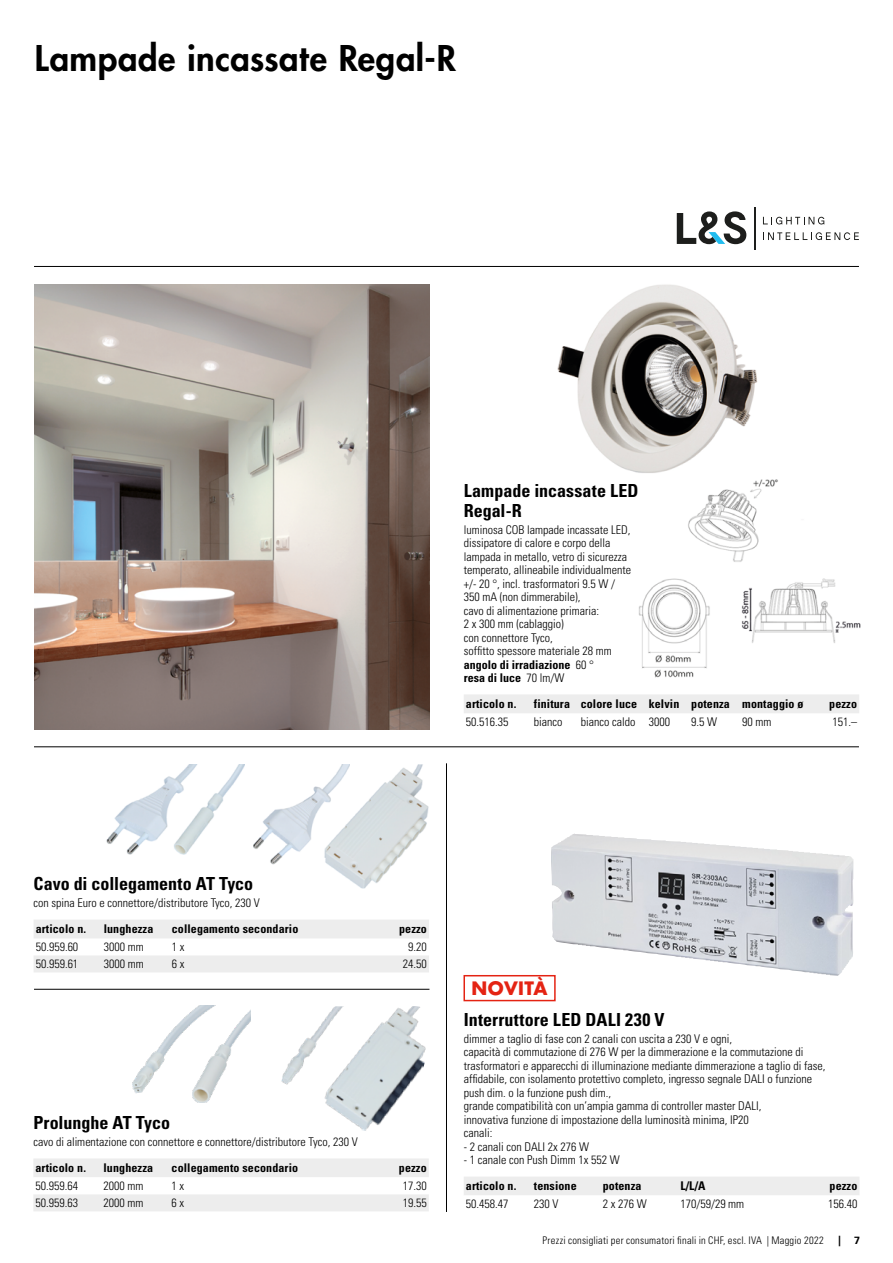
<style>
.page{position:relative;width:893px;height:1263px;background:#fff}
.page>*{position:absolute;margin:0;border:0;box-sizing:border-box;transform-origin:0 0}
.Titel{font:800 34.5px "Futura Std";letter-spacing:.015em;color:#000}
._01_Produkte_Titel{font:700 condensed 18px/19.5px "Univers LT Std";color:#000}
.t1{font:700 18px "Futura Std";letter-spacing:.025em;color:#e42313}
._01_Produkte_Infotex{font:300 condensed 12px/13.5px "Univers LT Std";color:#000}
._02_Tabellentitel{font:700 condensed 12px "Univers LT Std";letter-spacing:.01em;color:#000}
._02_Content{font:300 condensed 12px "Univers LT Std";color:#000}
._01_Produkte_Infotex-2{font:700 condensed 12px "Univers LT Std";color:#000}
._02_Preis_-_Bold{font:300 condensed 12px "Univers LT Std";color:#000}
._02_Tabellentitel_re{font:700 condensed 12px "Univers LT Std";letter-spacing:.01em;color:#000}
.t2{font:300 condensed 10.5px "Univers LT Std";letter-spacing:.02em;color:#000}
.s1{font-weight:300}
.s2{font-family:"Futura Std";font-weight:800;font-stretch:normal}
.s3{font-weight:700;font-stretch:normal}
</style>
<div class="page">
<hr style="left:34px;top:989px;width:395px;height:1px;background:#000">
<hr style="left:34px;top:746px;width:825px;height:1px;background:#000">
<hr style="left:34px;top:266px;width:825px;height:1px;background:#000">
<hr style="left:446px;top:763px;width:1px;height:449px;background:#000">
<img style="left:253px;top:786px;width:70px;height:79px">
<img style="left:323px;top:764px;width:106px;height:124px">
<img style="left:106px;top:764px;width:139px;height:91px">
<div style="left:34px;top:920px;width:395px;height:18px;background:#ededed"></div>
<div style="left:34px;top:956px;width:395px;height:16px;background:#ededed"></div>
<img style="left:639px;top:479px;width:222px;height:199px">
<div style="left:464px;top:694px;width:395px;height:19px;background:#ededed"></div>
<img style="left:557px;top:284px;width:201px;height:189px">
<img style="left:133px;top:1006px;width:117px;height:96px">
<img style="left:281px;top:1035px;width:32px;height:50px">
<svg style="left:33px;top:1159px;width:396px;height:52px"></svg>
<div style="left:464px;top:1177px;width:395px;height:18px;background:#ededed"></div>
<img style="left:34px;top:285px;width:395px;height:444px">
<hr style="left:754px;top:207px;width:1px;height:43px;background:#1d1e1c">
<svg style="left:763px;top:217px;width:61px;height:7px"></svg>
<svg style="left:763px;top:232px;width:96px;height:8px"></svg>
<svg style="left:677px;top:211px;width:69px;height:33px"></svg>
<img style="left:551px;top:833px;width:303px;height:143px">
<div style="left:463px;top:975px;width:93px;height:26px;border:2px solid #e42313"></div>
<img style="left:313px;top:1006px;width:113px;height:125px">
<p class="Titel" style="left:35px;top:36px;width:422px">Lampade incassate Regal-R</p>
<p class="_01_Produkte_Titel" style="left:464px;top:481px;width:176px">Lampade incassate LED<br>Regal-R</p>
<p class="_01_Produkte_Infotex" style="left:464px;top:523px;width:169px">luminosa COB lampade incassate LED, dissipatore di calore e corpo della lampada in metallo, vetro di sicurezza temperato, allineabile individualmente +/- 20 °, incl. trasformatori 9.5 W /<br>350 mA (non dimmerabile),<br>cavo di alimentazione primaria:<br>2 x 300 mm (cablaggio)<br>con connettore Tyco,</p>
<p class="_01_Produkte_Infotex" style="left:464px;top:644px;width:149px">soffitto spessore materiale 28 mm</p>
<p class="_01_Produkte_Infotex-2" style="left:464px;top:657px;width:132px">angolo di irradiazione <span class="s1">60 °</span></p>
<p class="_01_Produkte_Infotex-2" style="left:464px;top:670px;width:102px">resa di luce <span class="s1">70 lm/W</span></p>
<p class="_02_Tabellentitel" style="left:466px;top:697px;width:52px">articolo n.</p>
<p class="_02_Tabellentitel" style="left:534px;top:697px;width:38px">finitura</p>
<p class="_02_Tabellentitel" style="left:581px;top:697px;width:58px">colore luce</p>
<p class="_02_Tabellentitel" style="left:649px;top:697px;width:32px">kelvin</p>
<p class="_02_Tabellentitel" style="left:691px;top:697px;width:40px">potenza</p>
<p class="_02_Tabellentitel" style="left:742px;top:697px;width:63px">montaggio ø</p>
<p class="_02_Tabellentitel_re" style="left:829px;top:697px;width:29px">pezzo</p>
<p class="_02_Content" style="left:466px;top:715px;width:44px">50.516.35</p>
<p class="_01_Produkte_Infotex" style="left:534px;top:715px;width:30px">bianco</p>
<p class="_02_Content" style="left:581px;top:715px;width:56px">bianco caldo</p>
<p class="_02_Content" style="left:649px;top:715px;width:23px">3000</p>
<p class="_02_Content" style="left:691px;top:715px;width:27px">9.5 W</p>
<p class="_02_Content" style="left:742px;top:715px;width:31px">90 mm</p>
<p class="_02_Preis_-_Bold" style="left:832px;top:715px;width:26px">151.–</p>
<p class="_01_Produkte_Titel" style="left:34px;top:873px;width:221px">Cavo di collegamento AT Tyco</p>
<p class="_01_Produkte_Infotex" style="left:34px;top:896px;width:228px">con spina Euro e connettore/distributore Tyco, 230 V</p>
<p class="_02_Tabellentitel" style="left:36px;top:922px;width:52px">articolo n.</p>
<p class="_02_Tabellentitel" style="left:104px;top:922px;width:51px">lunghezza</p>
<p class="_02_Tabellentitel" style="left:172px;top:922px;width:128px">collegamento secondario</p>
<p class="_02_Tabellentitel_re" style="left:399px;top:922px;width:29px">pezzo</p>
<p class="_02_Content" style="left:36px;top:940px;width:44px">50.959.60</p>
<p class="_01_Produkte_Infotex" style="left:104px;top:940px;width:41px">3000 mm</p>
<p class="_02_Content" style="left:172px;top:940px;width:14px">1 x</p>
<p class="_02_Preis_-_Bold" style="left:408px;top:940px;width:20px">9.20</p>
<p class="_02_Content" style="left:36px;top:957px;width:44px">50.959.61</p>
<p class="_01_Produkte_Infotex" style="left:104px;top:957px;width:41px">3000 mm</p>
<p class="_02_Content" style="left:172px;top:957px;width:14px">6 x</p>
<p class="_02_Preis_-_Bold" style="left:403px;top:957px;width:25px">24.50</p>
<p class="_01_Produkte_Titel" style="left:33px;top:1112px;width:138px">Prolunghe AT Tyco</p>
<p class="_01_Produkte_Infotex" style="left:33px;top:1135px;width:326px">cavo di alimentazione con connettore e connettore/distributore Tyco, 230 V</p>
<p class="_02_Tabellentitel" style="left:35px;top:1161px;width:52px">articolo n.</p>
<p class="_02_Tabellentitel" style="left:104px;top:1161px;width:51px">lunghezza</p>
<p class="_02_Tabellentitel" style="left:172px;top:1161px;width:128px">collegamento secondario</p>
<p class="_02_Tabellentitel_re" style="left:399px;top:1161px;width:29px">pezzo</p>
<p class="_02_Content" style="left:35px;top:1179px;width:44px">50.959.64</p>
<p class="_01_Produkte_Infotex" style="left:104px;top:1179px;width:41px">2000 mm</p>
<p class="_02_Content" style="left:172px;top:1179px;width:14px">1 x</p>
<p class="_02_Preis_-_Bold" style="left:403px;top:1179px;width:25px">17.30</p>
<p class="_02_Content" style="left:35px;top:1196px;width:44px">50.959.63</p>
<p class="_01_Produkte_Infotex" style="left:104px;top:1196px;width:41px">2000 mm</p>
<p class="_02_Content" style="left:172px;top:1196px;width:14px">6 x</p>
<p class="_02_Preis_-_Bold" style="left:403px;top:1196px;width:25px">19.55</p>
<p class="t1" style="left:471px;top:976px;width:78px">NOVITÀ</p>
<p class="_01_Produkte_Titel" style="left:464px;top:1009px;width:202px">Interruttore LED DALI 230 V</p>
<p class="_01_Produkte_Infotex" style="left:464px;top:1032px;width:270px">dimmer a taglio di fase con 2 canali con uscita a 230 V e ogni,</p>
<p class="_01_Produkte_Infotex" style="left:464px;top:1045px;width:363px">capacità di commutazione di 276 W per la dimmerazione e la commutazione di trasformatori e apparecchi di illuminazione mediante dimmerazione a taglio di fase,</p>
<p class="_01_Produkte_Infotex" style="left:464px;top:1072px;width:350px">affidabile, con isolamento protettivo completo, ingresso segnale DALI o funzione push dim. o la funzione push dim.,</p>
<p class="_01_Produkte_Infotex" style="left:464px;top:1099px;width:299px">grande compatibilità con un’ampia gamma di controller master DALI, innovativa funzione di impostazione della luminosità minima, IP20</p>
<p class="_01_Produkte_Infotex" style="left:464px;top:1126px;width:30px">canali:</p>
<p class="_01_Produkte_Infotex" style="left:464px;top:1140px;width:127px">- 2 canali con DALI 2x 276 W</p>
<p class="_01_Produkte_Infotex" style="left:464px;top:1153px;width:157px">- 1 canale con Push Dimm 1x 552 W</p>
<p class="_02_Tabellentitel" style="left:466px;top:1179px;width:52px">articolo n.</p>
<p class="_02_Tabellentitel" style="left:534px;top:1179px;width:44px">tensione</p>
<p class="_02_Tabellentitel" style="left:603px;top:1179px;width:40px">potenza</p>
<p class="_02_Tabellentitel" style="left:680px;top:1179px;width:27px">L/L/A</p>
<p class="_02_Tabellentitel_re" style="left:829px;top:1179px;width:29px">pezzo</p>
<p class="_02_Content" style="left:466px;top:1197px;width:44px">50.458.47</p>
<p class="_01_Produkte_Infotex" style="left:534px;top:1197px;width:26px">230 V</p>
<p class="_02_Content" style="left:603px;top:1197px;width:45px">2 x 276 W</p>
<p class="_02_Content" style="left:680px;top:1197px;width:65px">170/59/29 mm</p>
<p class="_02_Preis_-_Bold" style="left:828px;top:1197px;width:31px">156.40</p>
<p class="t2" style="left:543px;top:1234px;width:319px">Prezzi consigliati per consumatori finali in CHF, escl. IVA | Maggio 2022 <span class="s2">|</span> <span class="s3">7</span></p>
</div>
